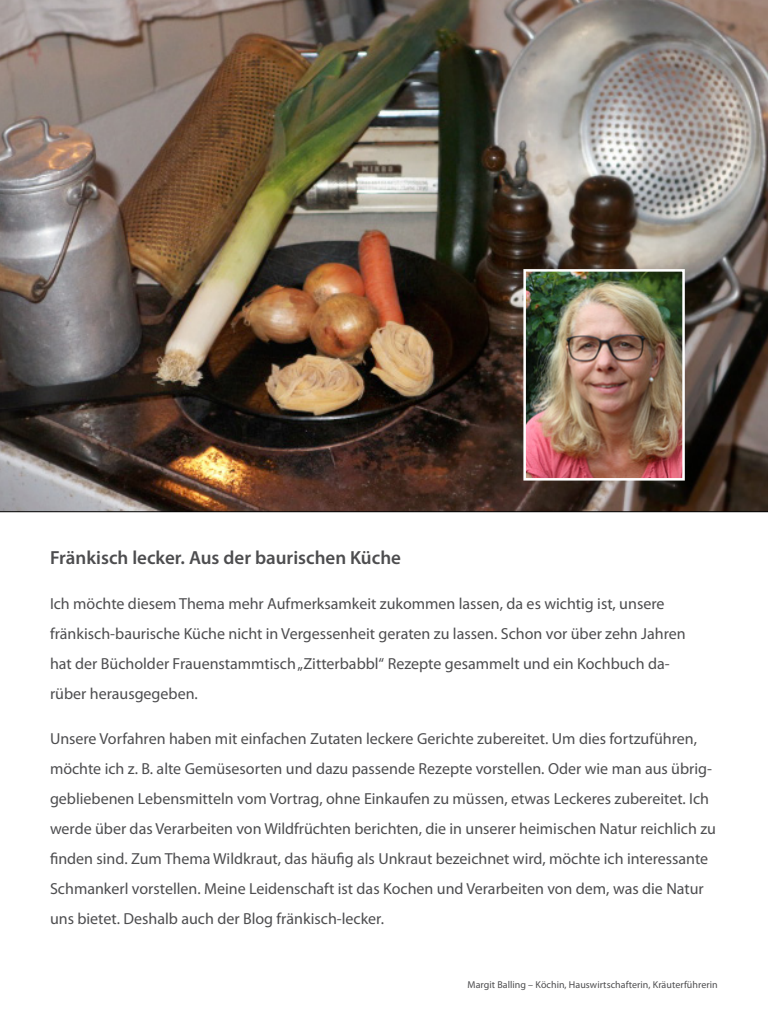
<style>
.page{position:relative;width:768px;height:1024px;background:#fff}
.page>*{position:absolute;margin:0;border:0;box-sizing:border-box;transform-origin:0 0}
.t1{font:600 19px "Myriad Pro";color:#4d4d4f}
.t2{font:16px/30px "Myriad Pro";color:#4d4d4f}
.t3{font:10px "Myriad Pro";letter-spacing:.005em;color:#4d4d4f}
</style>
<div class="page">
<img style="left:0;top:0;width:768px;height:512px">
<img style="left:527px;top:273px;width:154px;height:204px">
<div style="left:523px;top:269px;width:162px;height:212px;border:3px solid #fff"></div>
<p class="t1" style="left:50px;top:546px;width:353px">Fränkisch lecker. Aus der baurischen Küche</p>
<p class="t2" style="left:50px;top:589px;width:637px">Ich möchte diesem Thema mehr Aufmerksamkeit zukommen lassen, da es wichtig ist, unsere fränkisch-baurische Küche nicht in Vergessenheit geraten zu lassen. Schon vor über zehn Jahren hat der Bücholder Frauenstammtisch „Zitterbabbl“ Rezepte gesammelt und ein Kochbuch da&shy;rüber herausgegeben.</p>
<p class="t2" style="left:50px;top:724px;width:668px">Unsere Vorfahren haben mit einfachen Zutaten leckere Gerichte zubereitet. Um dies fortzuführen, möchte ich z. B. alte Gemüsesorten und dazu passende Rezepte vorstellen. Oder wie man aus übrig&shy;gebliebenen Lebensmitteln vom Vortrag, ohne Einkaufen zu müssen, etwas Leckeres zubereitet. Ich werde über das Verarbeiten von Wildfrüchten berichten, die in unserer heimischen Natur reichlich zu finden sind. Zum Thema Wildkraut, das häufig als Unkraut bezeichnet wird, möchte ich interessante Schmankerl vorstellen. Meine Leidenschaft ist das Kochen und Verarbeiten von dem, was die Natur uns bietet. Deshalb auch der Blog fränkisch-lecker.</p>
<p class="t3" style="left:468px;top:978px;width:252px">Margit Balling – Köchin, Hauswirtschafterin, Kräuterführerin</p>
</div>
